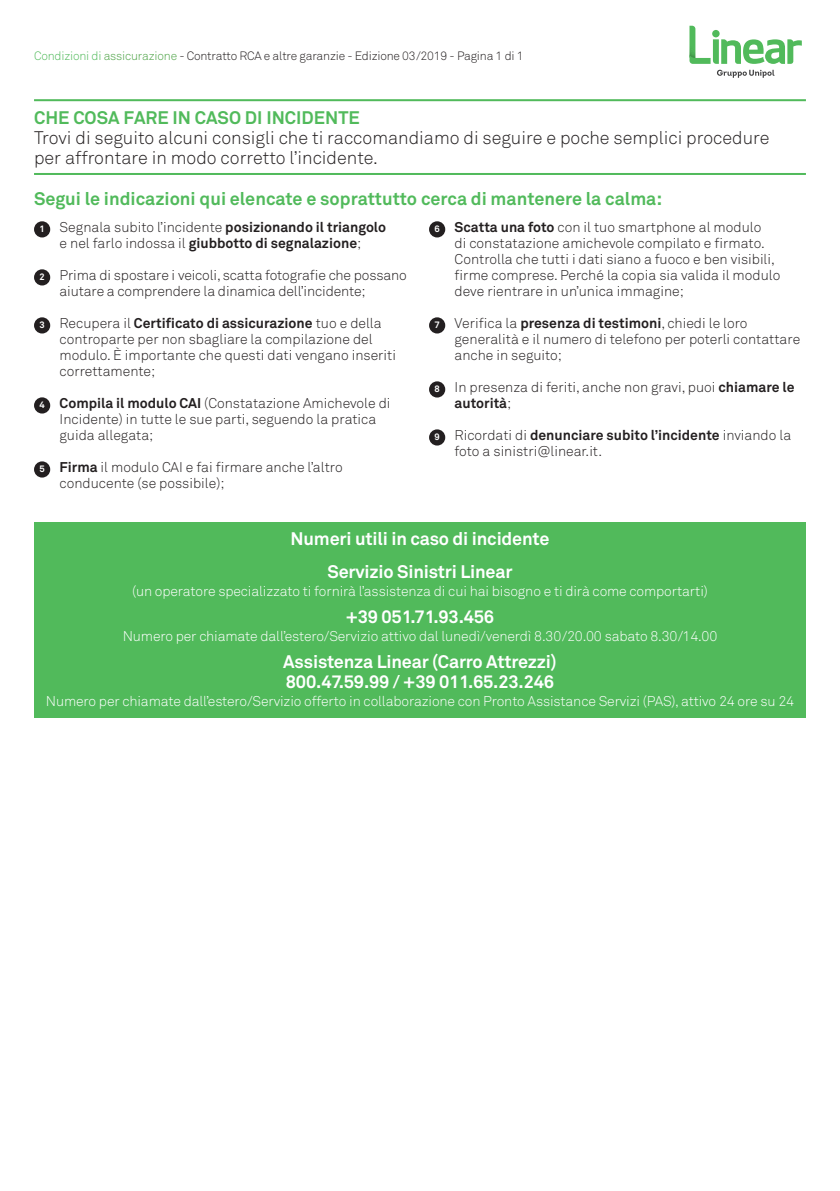
<style>
.page{position:relative;width:840px;height:1191px;background:#fff}
.page>*{position:absolute;margin:0;border:0;box-sizing:border-box;transform-origin:0 0}
.t1{font:700 18px/32.8px "Akkurat";letter-spacing:-.01em;color:#fff;text-align:center}
.t2{font:300 18px/20px "Akkurat";color:#231f20}
.t3{font:700 18px "Akkurat";color:#51ba5b}
.t4{font:300 14px/16px "Akkurat";color:#231f20}
.t5{font:300 14px "Akkurat";letter-spacing:-.01em;color:#fff}
.t6{font:700 14px/16px "Akkurat";color:#231f20;text-align:center}
.t7{font:300 12px "Akkurat";letter-spacing:-.015em;color:#231f20}
.s1{color:#51ba5b}
.s2{color:#4da346}
.s3{font-size:9.2px;color:#fff}
.s4{font-weight:300}
.s5{font-weight:700;font-size:9.2px;color:#fff}
.s6{font-weight:700}
</style>
<div class="page">
<hr style="left:34px;top:99px;width:771px;height:2px;background:#51ba5b">
<hr style="left:34px;top:173px;width:771px;height:2px;background:#51ba5b">
<div style="left:35px;top:222px;width:14px;height:15px;background:#231f20;border-radius:50%"></div>
<div style="left:34px;top:221px;width:16px;height:16px;border:2px solid #231f20;border-radius:50%"></div>
<div style="left:35px;top:270px;width:14px;height:15px;background:#231f20;border-radius:50%"></div>
<div style="left:34px;top:269px;width:16px;height:16px;border:2px solid #231f20;border-radius:50%"></div>
<div style="left:35px;top:318px;width:14px;height:15px;background:#231f20;border-radius:50%"></div>
<div style="left:34px;top:317px;width:16px;height:16px;border:2px solid #231f20;border-radius:50%"></div>
<div style="left:35px;top:398px;width:14px;height:15px;background:#231f20;border-radius:50%"></div>
<div style="left:34px;top:397px;width:16px;height:16px;border:2px solid #231f20;border-radius:50%"></div>
<div style="left:35px;top:462px;width:14px;height:15px;background:#231f20;border-radius:50%"></div>
<div style="left:34px;top:461px;width:16px;height:16px;border:2px solid #231f20;border-radius:50%"></div>
<div style="left:429px;top:222px;width:15px;height:15px;background:#231f20;border-radius:50%"></div>
<div style="left:429px;top:221px;width:16px;height:16px;border:2px solid #231f20;border-radius:50%"></div>
<div style="left:429px;top:318px;width:15px;height:15px;background:#231f20;border-radius:50%"></div>
<div style="left:429px;top:317px;width:16px;height:16px;border:2px solid #231f20;border-radius:50%"></div>
<div style="left:429px;top:382px;width:15px;height:15px;background:#231f20;border-radius:50%"></div>
<div style="left:429px;top:381px;width:16px;height:16px;border:2px solid #231f20;border-radius:50%"></div>
<div style="left:429px;top:430px;width:15px;height:15px;background:#231f20;border-radius:50%"></div>
<div style="left:429px;top:429px;width:16px;height:16px;border:2px solid #231f20;border-radius:50%"></div>
<div style="left:34px;top:522px;width:771px;height:195px;background:#51ba5b"></div>
<svg style="left:689px;top:26px;width:112px;height:38px"></svg>
<svg style="left:711px;top:30px;width:8px;height:7px"></svg>
<svg style="left:717px;top:70px;width:57px;height:8px"></svg>
<p class="t7" style="left:34px;top:48px;width:491px"><span class="s1">Condizioni di</span> <span class="s2">assicurazione</span> - Contratto RCA e altre garanzie - Edizione 03/2019 - Pagina 1 di 1</p>
<p class="t3" style="left:34px;top:106px;width:327px">CHE COSA FARE IN CASO DI INCIDENTE</p>
<p class="t2" style="left:34px;top:128px;width:736px">Trovi di seguito alcuni consigli che ti raccomandiamo di seguire e poche semplici procedure per affrontare in modo corretto l’incidente.</p>
<p class="t3" style="left:34px;top:187px;width:629px">Segui le indicazioni qui elencate e soprattutto cerca di mantenere la calma:</p>
<p class="t6" style="left:39px;top:219px;width:348px"><span class="s3">1</span> <span class="s4">Segnala subito l’incidente</span> posizionando il triangolo <span class="s4">e nel farlo indossa il</span> giubbotto di segnalazione<span class="s4">;</span></p>
<p class="t4" style="left:60px;top:268px;width:348px;text-indent:-20px"><span class="s5">2</span> Prima di spostare i veicoli, scatta fotografie che possano aiutare a comprendere la dinamica dell’incidente;</p>
<p class="t4" style="left:60px;top:316px;width:338px;text-indent:-20px"><span class="s5">3</span> Recupera il <span class="s6">Certificato di assicurazione</span> tuo e della controparte per non sbagliare la compilazione del modulo. È importante che questi dati vengano inseriti correttamente;</p>
<p class="t4" style="left:60px;top:396px;width:332px;text-indent:-20px"><span class="s5">4</span> <span class="s6">Compila il modulo CAI</span> (Constatazione Amichevole di<br>Incidente) in tutte le sue parti, seguendo la pratica guida allegata;</p>
<p class="t4" style="left:60px;top:460px;width:284px;text-indent:-20px"><span class="s5">5</span> <span class="s6">Firma</span> il modulo CAI e fai firmare anche l’altro conducente (se possibile);</p>
<p class="t4" style="left:454px;top:220px;width:327px;text-indent:-20px"><span class="s5">6</span> <span class="s6">Scatta una foto</span> con il tuo smartphone al modulo<br>di constatazione amichevole compilato e firmato.<br>Controlla che tutti i dati siano a fuoco e ben visibili, firme comprese. Perché la copia sia valida il modulo deve rientrare in un’unica immagine;</p>
<p class="t4" style="left:454px;top:316px;width:347px;text-indent:-20px"><span class="s5">7</span> Verifica la <span class="s6">presenza di testimoni</span>, chiedi le loro generalità e il numero di telefono per poterli contattare anche in seguito;</p>
<p class="t4" style="left:454px;top:380px;width:341px;text-indent:-20px"><span class="s5">8</span> In presenza di feriti, anche non gravi, puoi <span class="s6">chiamare le autorità</span>;</p>
<p class="t4" style="left:454px;top:428px;width:338px;text-indent:-20px"><span class="s5">9</span> Ricordati di <span class="s6">denunciare subito l’incidente</span> inviando la foto a sinistri@linear.it.</p>
<p class="t1" style="left:290px;top:522px;width:260px">Numeri utili in caso di incidente<br>Servizio Sinistri Linear</p>
<p class="t5" style="left:132px;top:582px;width:577px">(un operatore specializzato ti fornirà l’assistenza di cui hai bisogno e ti dirà come comportarti)</p>
<p class="t1" style="left:345px;top:600px;width:150px">+39 051.71.93.456</p>
<p class="t5" style="left:123px;top:628px;width:595px">Numero per chiamate dall’estero/Servizio attivo dal lunedì/venerdì 8.30/20.00 sabato 8.30/14.00</p>
<p class="t1" style="left:283px;top:652px;width:275px;line-height:20px;text-align:left">Assistenza Linear (Carro Attrezzi)<br>800.47.59.99 / +39 011.65.23.246</p>
<p class="t5" style="left:46px;top:693px;width:749px">Numero per chiamate dall’estero/Servizio offerto in collaborazione con Pronto Assistance Servizi (PAS), attivo 24 ore su 24</p>
</div>
